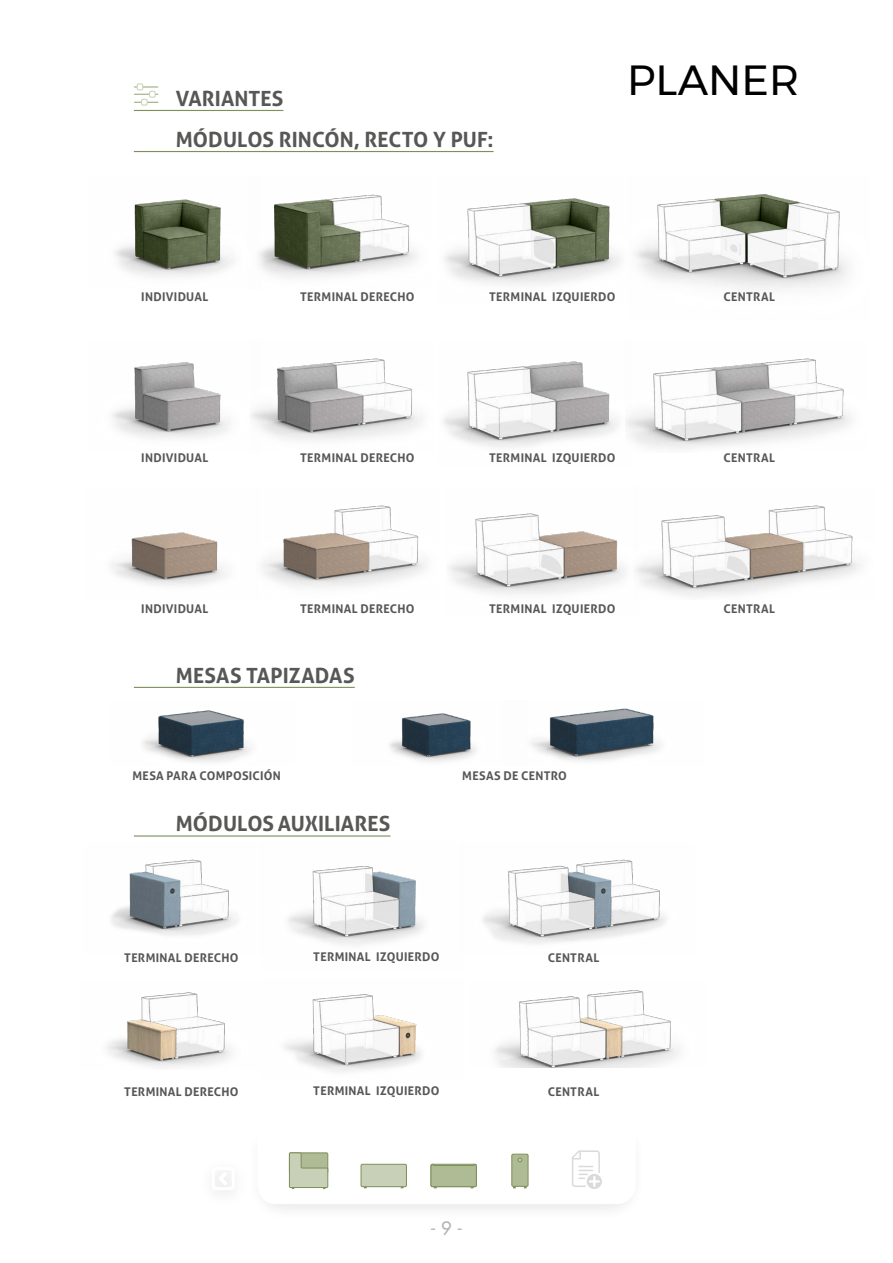
<style>
.page{position:relative;width:893px;height:1263px;background:#fff}
.page>*{position:absolute;margin:0;border:0;box-sizing:border-box;transform-origin:0 0}
.t1{font:42px "Montserrat";color:#000}
.t2{font:700 21px/41.1px "Aller";letter-spacing:.005em;color:#575756}
.t3{font:500 18px "Futura Std";color:#b3b2b2}
.t4{font:700 12px "Aller";letter-spacing:.025em;color:#575756}
</style>
<div class="page">
<div style="left:212px;top:1167px;width:23px;height:23px;border:3px solid #fff;border-radius:3px"></div>
<svg style="left:215px;top:1168px;width:15px;height:21px"></svg>
<img style="left:115px;top:199px;width:119px;height:78px">
<img style="left:259px;top:194px;width:158px;height:84px">
<img style="left:445px;top:198px;width:175px;height:87px">
<img style="left:635px;top:194px;width:214px;height:96px">
<img style="left:112px;top:362px;width:117px;height:76px">
<img style="left:250px;top:358px;width:172px;height:82px">
<img style="left:443px;top:361px;width:183px;height:86px">
<img style="left:626px;top:358px;width:225px;height:91px">
<img style="left:111px;top:505px;width:314px;height:82px">
<img style="left:449px;top:513px;width:176px;height:81px">
<img style="left:635px;top:505px;width:226px;height:92px">
<img style="left:111px;top:859px;width:126px;height:77px">
<img style="left:107px;top:992px;width:125px;height:75px">
<img style="left:288px;top:866px;width:136px;height:79px">
<img style="left:284px;top:994px;width:138px;height:78px">
<img style="left:483px;top:859px;width:183px;height:85px">
<img style="left:494px;top:990px;width:185px;height:78px">
<img style="left:142px;top:710px;width:109px;height:52px">
<img style="left:531px;top:708px;width:130px;height:53px">
<img style="left:389px;top:713px;width:87px;height:49px">
<svg style="left:288px;top:1150px;width:314px;height:39px"></svg>
<div style="left:137px;top:83px;width:6px;height:7px;border:1px solid #bbc6a6"></div>
<svg style="left:134px;top:84px;width:24px;height:19px"></svg>
<div style="left:141px;top:99px;width:7px;height:7px;border:1px solid #bbc6a6"></div>
<hr style="left:134px;top:110px;width:149px;height:1px;background:#7d9057">
<hr style="left:134px;top:151px;width:360px;height:1px;background:#7d9057">
<hr style="left:134px;top:835px;width:256px;height:1px;background:#7d9057">
<hr style="left:134px;top:687px;width:221px;height:1px;background:#7d9057">
<h2 class="t2" style="left:176px;top:78px;width:319px">VARIANTES<br>MÓDULOS RINCÓN, RECTO Y PUF:</h2>
<h1 class="t1" style="left:627px;top:48px;width:174px">PLANER</h1>
<p class="t4" style="left:141px;top:289px;width:69px">INDIVIDUAL</p>
<p class="t4" style="left:300px;top:289px;width:116px">TERMINAL DERECHO</p>
<p class="t4" style="left:489px;top:289px;width:128px">TERMINAL IZQUIERDO</p>
<p class="t4" style="left:724px;top:289px;width:53px">CENTRAL</p>
<p class="t4" style="left:141px;top:450px;width:69px">INDIVIDUAL</p>
<p class="t4" style="left:300px;top:450px;width:116px">TERMINAL DERECHO</p>
<p class="t4" style="left:489px;top:450px;width:128px">TERMINAL IZQUIERDO</p>
<p class="t4" style="left:141px;top:601px;width:69px">INDIVIDUAL</p>
<p class="t4" style="left:300px;top:601px;width:116px">TERMINAL DERECHO</p>
<h2 class="t2" style="left:176px;top:654px;width:180px">MESAS TAPIZADAS</h2>
<p class="t4" style="left:132px;top:769px;width:150px">MESA PARA COMPOSICIÓN</p>
<h2 class="t2" style="left:176px;top:803px;width:216px">MÓDULOS AUXILIARES</h2>
<p class="t4" style="left:489px;top:601px;width:128px">TERMINAL IZQUIERDO</p>
<p class="t4" style="left:462px;top:768px;width:106px">MESAS DE CENTRO</p>
<p class="t4" style="left:124px;top:950px;width:116px">TERMINAL DERECHO</p>
<p class="t4" style="left:313px;top:950px;width:128px">TERMINAL IZQUIERDO</p>
<p class="t4" style="left:548px;top:950px;width:53px">CENTRAL</p>
<p class="t4" style="left:124px;top:1084px;width:116px">TERMINAL DERECHO</p>
<p class="t4" style="left:313px;top:1084px;width:128px">TERMINAL IZQUIERDO</p>
<p class="t4" style="left:548px;top:1084px;width:53px">CENTRAL</p>
<h3 class="t3" style="left:430px;top:1217px;width:34px">- 9 -</h3>
<p class="t4" style="left:724px;top:450px;width:53px">CENTRAL</p>
<p class="t4" style="left:724px;top:601px;width:53px">CENTRAL</p>
</div>
